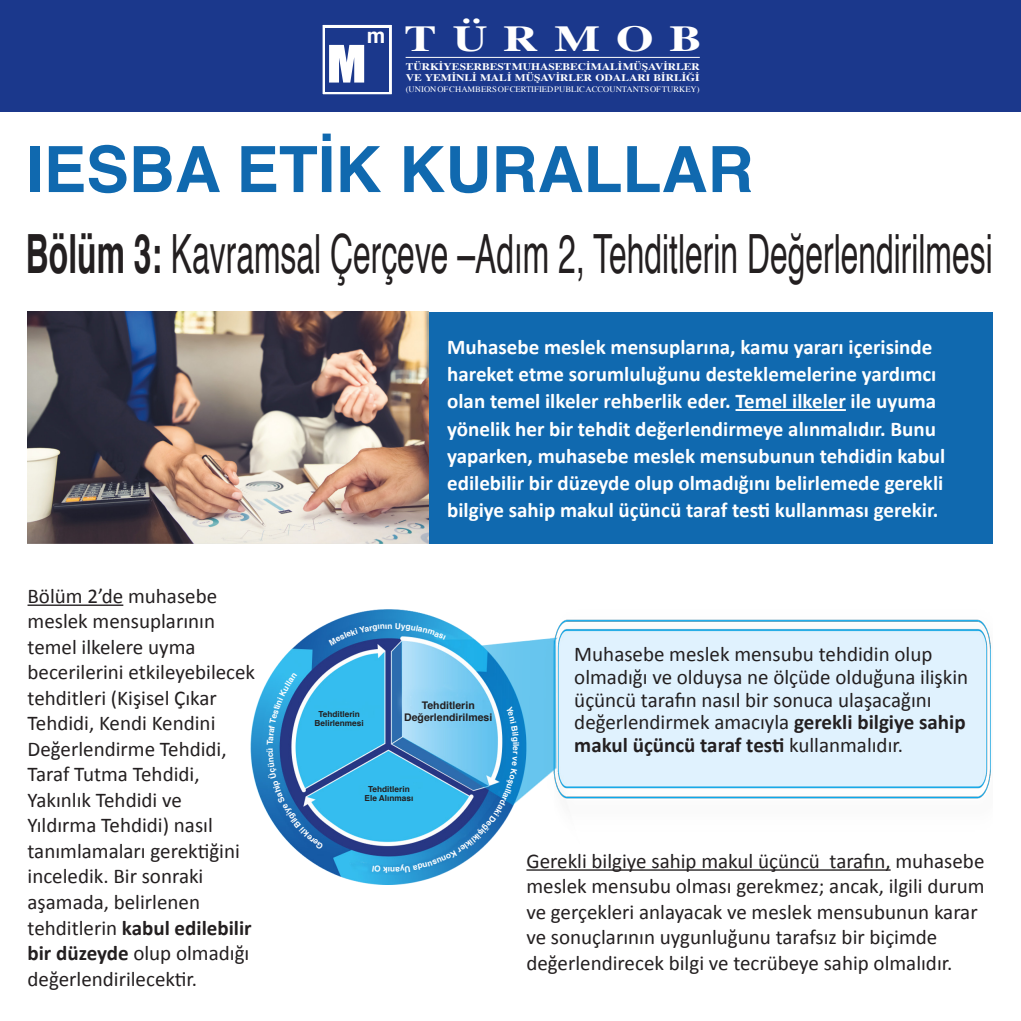
<style>
.page{position:relative;width:1021px;height:1021px;background:#fff}
.page>*{position:absolute;margin:0;border:0;box-sizing:border-box;transform-origin:0 0}
.Tablo_aciklama{font:700 63.75px "Helvetica";color:#1069af}
.Tablo_aciklama-2{font:54.07px "Helvetica";color:#231f20;scale:.59 1}
.M_Logo{font:47.62px "Impact";color:#fff;scale:1.16 1}
.TÜRMOB_logo{font:700 36.6px "Times";letter-spacing:.33em;color:#fff;scale:1.32 1}
.IESBA_METİN{font:21px/25.5px "Calibri";color:#231f20}
.t1{font:700 21px/27.3px "Calibri";color:#fff}
.m_Logo{font:700 20.92px "Helvetica";color:#fff}
.t2{font:700 10.5px/11.3px "Helvetica";color:#231f20;text-align:center}
.Türmob_Açılım_Logo{font:700 10.05px "Times";letter-spacing:-.005em;color:#fff;scale:1.15 1}
.Türmob_Açılım_Logo-2{font:8.25px "Times";color:#fff;scale:1.05 1}
.t3{font:700 8.25px/8.9px "Helvetica";color:#231f20;text-align:center}
.t4{font:700 8.25px "Helvetica";color:#fff}
.s1{font-weight:700}
</style>
<div class="page">
<img style="left:251px;top:609px;width:740px;height:275px">
<div style="left:0;top:0;width:1020px;height:112px;background:#1b388c"></div>
<hr style="left:405px;top:57px;width:294px;height:1px;background:#fff">
<div style="left:319px;top:22px;width:76px;height:76px;background:#fff;border:3px solid #1b388c"></div>
<div style="left:325px;top:28px;width:64px;height:63px;background:#1b388c"></div>
<hr style="left:28px;top:604px;width:95px;height:2px;background:#231f20">
<div style="left:31px;top:312px;width:961px;height:231px;background:#1069af"></div>
<hr style="left:735px;top:409px;width:110px;height:2px;background:#fff">
<img style="left:28px;top:311px;width:401px;height:232px">
<hr style="left:526px;top:869px;width:364px;height:1px;background:#231f20">
<svg style="left:329px;top:622px;width:117px;height:23px;background:#3387c3"></svg>
<svg style="left:506px;top:706px;width:13px;height:39px"></svg>
<svg style="left:372px;top:865px;width:17px;height:7px"></svg>
<svg style="left:395px;top:751px;width:122px;height:121px"></svg>
<svg style="left:267px;top:673px;width:57px;height:177px;background:#4290c7"></svg>
<p class="m_Logo" style="left:367px;top:19px;width:20px">m</p>
<p class="M_Logo" style="left:327px;top:27px;width:36px">M</p>
<p class="TÜRMOB_logo" style="left:404px;top:14px;width:226px">TÜRMOB</p>
<p class="Türmob_Açılım_Logo" style="left:406px;top:60px;width:257px">TÜRKİYE SERBEST MUHASEBECİ MALİ MÜŞAVİRLER</p>
<p class="Türmob_Açılım_Logo" style="left:406px;top:71px;width:257px">VE YEMİNLİ MALİ MÜŞAVİRLER ODALARI BİRLİĞİ</p>
<p class="Türmob_Açılım_Logo-2" style="left:406px;top:81px;width:281px">(UNION OF CHAMBERS OF CERTIFIED PUBLIC ACCOUNTANTS OF TURKEY)</p>
<p class="Tablo_aciklama" style="left:26px;top:118px;width:729px">IESBA ETİK KURALLAR</p>
<p class="Tablo_aciklama-2" style="left:26px;top:212px;width:1639px"><span class="s1">Bölüm 3:</span> Kavramsal Çerçeve –Adım 2, Tehditlerin Değerlendirilmesi</p>
<p class="IESBA_METİN" style="left:28px;top:583px;width:229px">Bölüm 2’de muhasebe meslek mensuplarının temel ilkelere uyma becerilerini etkileyebilecek tehditleri (Kişisel Çıkar<br>Tehdidi, Kendi Kendini<br>Değerlendirme Tehdidi,<br>Taraf Tutma Tehdidi,<br>Yakınlık Tehdidi ve<br>Yıldırma Tehdidi) nasıl tanımlamaları gerektiğini inceledik. Bir sonraki aşamada, belirlenen tehditlerin <span class="s1">kabul edilebilir bir düzeyde</span> olup olmadığı değerlendirilecektir.</p>
<p class="t1" style="left:447px;top:333px;width:500px">Muhasebe meslek mensuplarına, kamu yararı içerisinde hareket etme sorumluluğunu desteklemelerine yardımcı olan temel ilkeler rehberlik eder. Temel ilkeler ile uyuma yönelik her bir tehdit değerlendirmeye alınmalıdır. Bunu yaparken, muhasebe meslek mensubunun tehdidin kabul edilebilir bir düzeyde olup olmadığını belirlemede gerekli bilgiye sahip makul üçüncü taraf testi kullanması gerekir.</p>
<p class="t3" style="left:314px;top:710px;width:51px">Tehditlerin<br>Belirlenmesi</p>
<p class="t2" style="left:404px;top:700px;width:90px">Tehditlerin<br>Değerlendirilmesi</p>
<p class="t4" style="left:522px;top:746px;width:6px;rotate:90deg">e</p>
<p class="IESBA_METİN" style="left:574px;top:643px;width:395px;line-height:22.6px">Muhasebe meslek mensubu tehdidin olup olmadığı ve olduysa ne ölçüde olduğuna ilişkin üçüncü tarafın nasıl bir sonuca ulaşacağını değerlendirmek amacıyla <span class="s1">gerekli bilgiye sahip makul üçüncü taraf testi</span> kullanmalıdır.</p>
<p class="t3" style="left:368px;top:785px;width:43px">Tehditlerin</p>
<p class="t3" style="left:364px;top:794px;width:50px">Ele Alınması</p>
<p class="t4" style="left:395px;top:876px;width:7px;rotate:-180deg">n</p>
<p class="IESBA_METİN" style="left:526px;top:848px;width:459px">Gerekli bilgiye sahip makul üçüncü tarafın, muhasebe meslek mensubu olması gerekmez; ancak, ilgili durum ve gerçekleri anlayacak ve meslek mensubunun karar ve sonuçlarının uygunluğunu tarafsız bir biçimde değerlendirecek bilgi ve tecrübeye sahip olmalıdır.</p>
</div>
